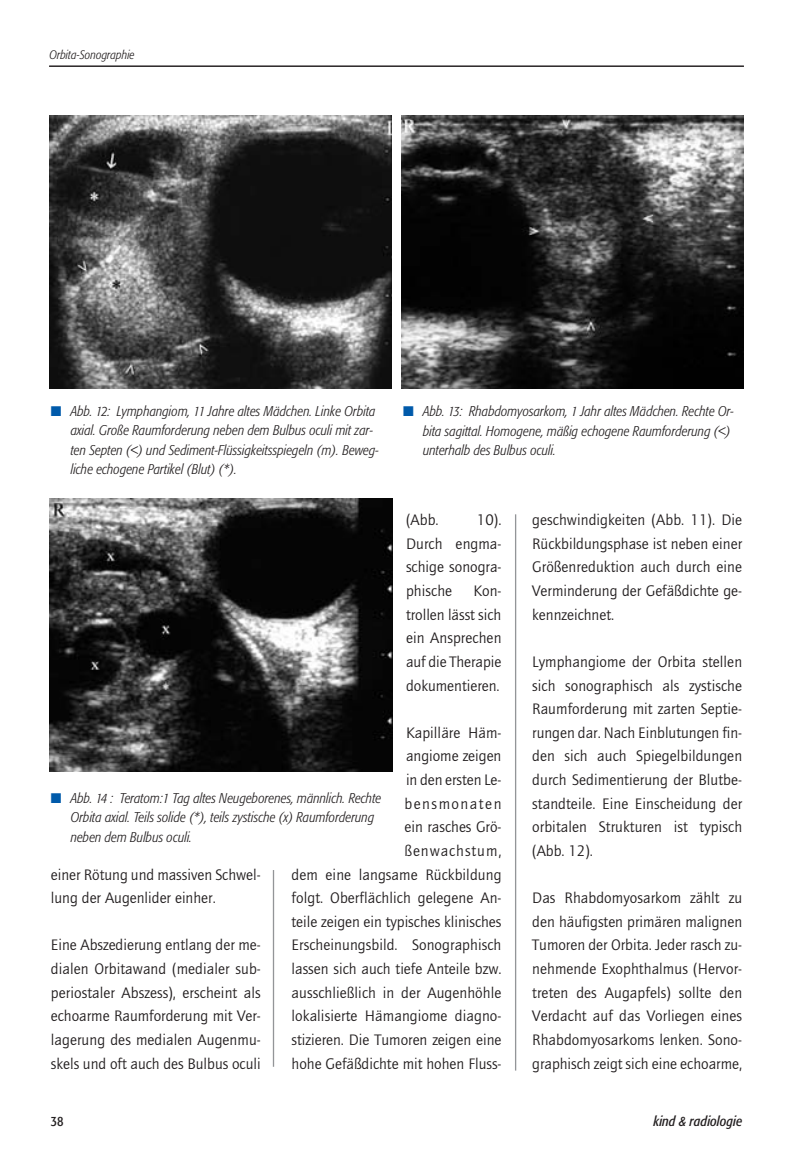
<style>
.page{position:relative;width:794px;height:1171px;background:#fff}
.page>*{position:absolute;margin:0;border:0;box-sizing:border-box;transform-origin:0 0}
.t1{font:15.75px/23.6px "Quay";color:#231f20;text-align:justify}
.t2{font:italic 300 condensed 14px/19.2px "Formata";color:#231f20}
.t3{font:italic condensed 14px "Formata";color:#231f20}
.t4{font:condensed 14px "Formata";color:#231f20}
.t5{font:italic 300 condensed 12.25px "Formata";color:#231f20}
.s1{color:#005aaa}
</style>
<div class="page">
<hr style="left:515px;top:514px;width:1px;height:556px;background:#939598">
<img style="left:50px;top:498px;width:342px;height:273px">
<hr style="left:49px;top:66px;width:695px;height:1px;background:#231f20">
<img style="left:401px;top:116px;width:342px;height:273px">
<img style="left:49px;top:116px;width:342px;height:273px">
<hr style="left:273px;top:870px;width:1px;height:197px;background:#939598">
<p class="t5" style="left:49px;top:50px;width:87px">Orbita-Sonographie</p>
<p class="t2" style="left:71px;top:402px;width:310px;text-indent:-20px"><span class="s1">■</span> Abb. 12: Lymphangiom, 11 Jahre altes Mädchen. Linke Orbita axial. Große Raumforderung neben dem Bulbus oculi mit zar&shy;ten Septen (&lt;) und Sediment-Flüssigkeitsspiegeln (m). Beweg&shy;liche echogene Partikel (Blut) (*).</p>
<p class="t2" style="left:423px;top:403px;width:312px;text-indent:-20px"><span class="s1">■</span> Abb. 13: Rhabdomyosarkom, 1 Jahr altes Mädchen. Rechte Or&shy;bita sagittal. Homogene, mäßig echogene Raumforderung (&lt;) unterhalb des Bulbus oculi.</p>
<p class="t1" style="left:406px;top:509px;width:97px;text-indent:71px">10).<br>Durch engma&shy;schige sonogra&shy;phische</p>
<p class="t1" style="left:406px;top:509px;width:34px">(Abb.</p>
<p class="t1" style="left:406px;top:580px;width:97px;text-indent:67px">Kon&shy;trollen lässt sich ein Ansprechen auf die Therapie dokumentieren.</p>
<p class="t1" style="left:291px;top:722px;width:211px;text-align:right">Kapilläre Häm-<br>angiome zeigen<br>in den ersten Le-<br>bensmonaten<br>ein rasches Grö-<br>ßenwachstum,<br>dem eine langsame Rückbildung folgt. Oberflächlich gelegene An&shy;teile zeigen ein typisches klinisches<br>Erscheinungsbild. Sonographisch lassen sich auch tiefe Anteile bzw. ausschließlich in der Augenhöhle lokalisierte Hämangiome diagno&shy;stizieren. Die Tumoren zeigen eine hohe Gefäßdichte mit hohen Fluss-</p>
<p class="t2" style="left:71px;top:789px;width:312px;text-indent:-20px"><span class="s1">■</span> Abb. 14 : Teratom:1 Tag altes Neugeborenes, männlich. Rechte<br>Orbita axial. Teils solide (*), teils zystische (x) Raumforderung neben dem Bulbus oculi.</p>
<p class="t1" style="left:51px;top:864px;width:211px">einer Rötung und massiven Schwel&shy;lung der Augenlider einher.</p>
<p class="t1" style="left:51px;top:934px;width:211px">Eine Abszedierung entlang der me&shy;dialen Orbitawand (medialer sub&shy;periostaler Abszess), erscheint als echoarme Raumforderung mit Ver&shy;lagerung des medialen Augenmu&shy;skels und oft auch des Bulbus oculi</p>
<p class="t1" style="left:532px;top:509px;width:211px">geschwindigkeiten (Abb. 11). Die Rückbildungsphase ist neben einer Größenreduktion auch durch eine Verminderung der Gefäßdichte ge&shy;kennzeichnet.</p>
<p class="t1" style="left:532px;top:651px;width:211px">Lymphangiome der Orbita stellen sich sonographisch als zystische Raumforderung mit zarten Septie&shy;rungen dar. Nach Einblutungen fin&shy;den sich auch Spiegelbildungen durch Sedimentierung der Blutbe&shy;standteile. Eine Einscheidung der orbitalen Strukturen ist typisch (Abb. 12).</p>
<p class="t1" style="left:532px;top:887px;width:211px">Das Rhabdomyosarkom zählt zu den häufigsten primären malignen Tumoren der Orbita. Jeder rasch zu&shy;nehmende Exophthalmus (Hervor&shy;treten des Augapfels) sollte den Verdacht auf das Vorliegen eines Rhabdomyosarkoms lenken. Sono&shy;graphisch zeigt sich eine echoarme,</p>
<p class="t4" style="left:51px;top:1115px;width:14px">38</p>
<p class="t3" style="left:653px;top:1115px;width:90px">kind &amp; radiologie</p>
</div>
